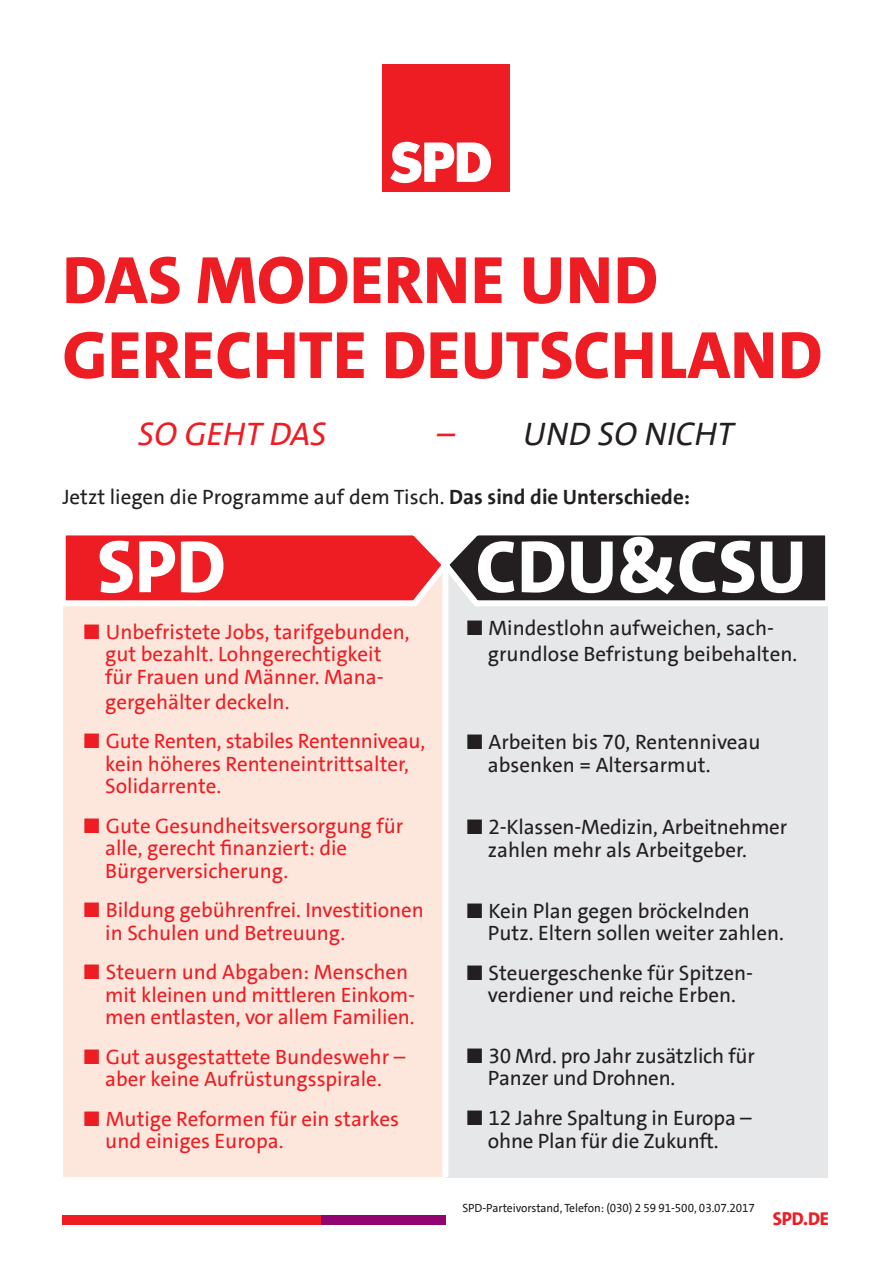
<style>
.page{position:relative;width:893px;height:1263px;background:#fff}
.page>*{position:absolute;margin:0;border:0;box-sizing:border-box;transform-origin:0 0}
.t1{font:800 75px "SPD The Sans Versal";color:#fff}
.t2{font:800 67.5px/75px "SPD The Sans Versal";color:#ee1d23}
.t3{font:italic 33px "SPD The Sans Versal";color:#231f20}
.t4{font:italic 33px "SPD The Sans Versal";color:#ee1d23}
.t5{font:21px/22.5px "SPD The Sans";color:#ee1d23}
.t6{font:21px/22.5px "SPD The Sans";color:#231f20}
.Impressum{font:800 18.75px "SPD The Sans Versal";color:#ee1d23}
.Impressum-2{font:12px "SPD The Sans";letter-spacing:-.005em;color:#231f20}
.s1{color:#ee1d23}
.s2{font-weight:700}
</style>
<div class="page">
<div style="left:383px;top:64px;width:127px;height:127px;background:#ee1d23"></div>
<svg style="left:390px;top:142px;width:101px;height:41px"></svg>
<div style="left:62px;top:1215px;width:259px;height:10px;background:#ee1d23"></div>
<div style="left:321px;top:1215px;width:124px;height:10px;background:#920570"></div>
<div style="left:445px;top:565px;width:383px;height:613px;background:#e6e7e9"></div>
<div style="left:63px;top:558px;width:383px;height:619px;background:#fde7dc"></div>
<div style="left:442px;top:547px;width:6px;height:630px;background:#fff"></div>
<svg style="left:63px;top:535px;width:765px;height:74px;background:#9c4345"></svg>
<p class="t2" style="left:62px;top:243px;width:762px">DAS MODERNE UND<br>GERECHTE DEUTSCHLAND</p>
<p class="t4" style="left:138px;top:413px;width:190px">SO GEHT DAS</p>
<p class="t3" style="left:437px;top:413px;width:298px"><span class="s1">–</span> UND SO NICHT</p>
<p class="t6" style="left:62px;top:486px;width:629px">Jetzt liegen die Programme auf dem Tisch. <span class="s2">Das sind die Unterschiede:</span></p>
<p class="t1" style="left:97px;top:519px;width:130px">SPD</p>
<p class="t1" style="left:476px;top:519px;width:333px">CDU&amp;CSU</p>
<p class="t5" style="left:84px;top:620px;width:327px;text-align:center">■ Unbefristete Jobs, tarifgebunden, gut bezahlt. Lohngerechtigkeit<br>für Frauen und Männer. Mana-</p>
<p class="t5" style="left:105px;top:691px;width:186px">gergehälter deckeln.</p>
<p class="t5" style="left:105px;top:730px;width:321px;text-indent:-21px">■ Gute Renten, stabiles Rentenniveau, kein höheres Renteneintrittsalter,<br>Solidarrente.</p>
<p class="t5" style="left:105px;top:815px;width:299px;text-indent:-21px">■ Gute Gesundheitsversorgung für alle, gerecht finanziert: die<br>Bürgerversicherung.</p>
<p class="t5" style="left:105px;top:899px;width:320px;text-indent:-21px">■ Bildung gebührenfrei. Investitionen in Schulen und Betreuung.</p>
<p class="t5" style="left:105px;top:961px;width:311px;text-indent:-21px">■ Steuern und Abgaben: Menschen mit kleinen und mittleren Einkom&shy;men entlasten, vor allem Familien.</p>
<p class="t5" style="left:84px;top:1046px;width:323px;text-align:center">■ Gut ausgestattete Bundeswehr – aber keine Aufrüstungsspirale.</p>
<p class="t5" style="left:105px;top:1108px;width:295px;text-indent:-21px">■ Mutige Reformen für ein starkes und einiges Europa.</p>
<p class="t6" style="left:488px;top:616px;width:311px;line-height:25.2px;text-indent:-21px">■ Mindestlohn aufweichen, sach&shy;grundlose Befristung beibehalten.</p>
<p class="t6" style="left:488px;top:731px;width:274px;text-indent:-21px">■ Arbeiten bis 70, Rentenniveau absenken = Altersarmut.</p>
<p class="t6" style="left:488px;top:816px;width:301px;text-indent:-21px">■ 2-Klassen-Medizin, Arbeitnehmer zahlen mehr als Arbeitgeber.</p>
<p class="t6" style="left:488px;top:899px;width:297px;text-indent:-21px">■ Kein Plan gegen bröckelnden<br>Putz. Eltern sollen weiter zahlen.</p>
<p class="t6" style="left:467px;top:961px;width:288px;text-align:center">■ Steuergeschenke für Spitzen&shy;verdiener und reiche Erben.</p>
<p class="t6" style="left:467px;top:1045px;width:290px">■ 30 Mrd. pro Jahr zusätzlich für</p>
<p class="t6" style="left:488px;top:1067px;width:189px">Panzer und Drohnen.</p>
<p class="t6" style="left:467px;top:1107px;width:286px;text-align:center">■ 12 Jahre Spaltung in Europa – ohne Plan für die Zukunft.</p>
<p class="Impressum-2" style="left:462px;top:1200px;width:294px">SPD-Parteivorstand, Telefon: (030) 2 59 91-500, 03.07.2017</p>
<p class="Impressum" style="left:773px;top:1206px;width:58px">SPD.DE</p>
</div>
